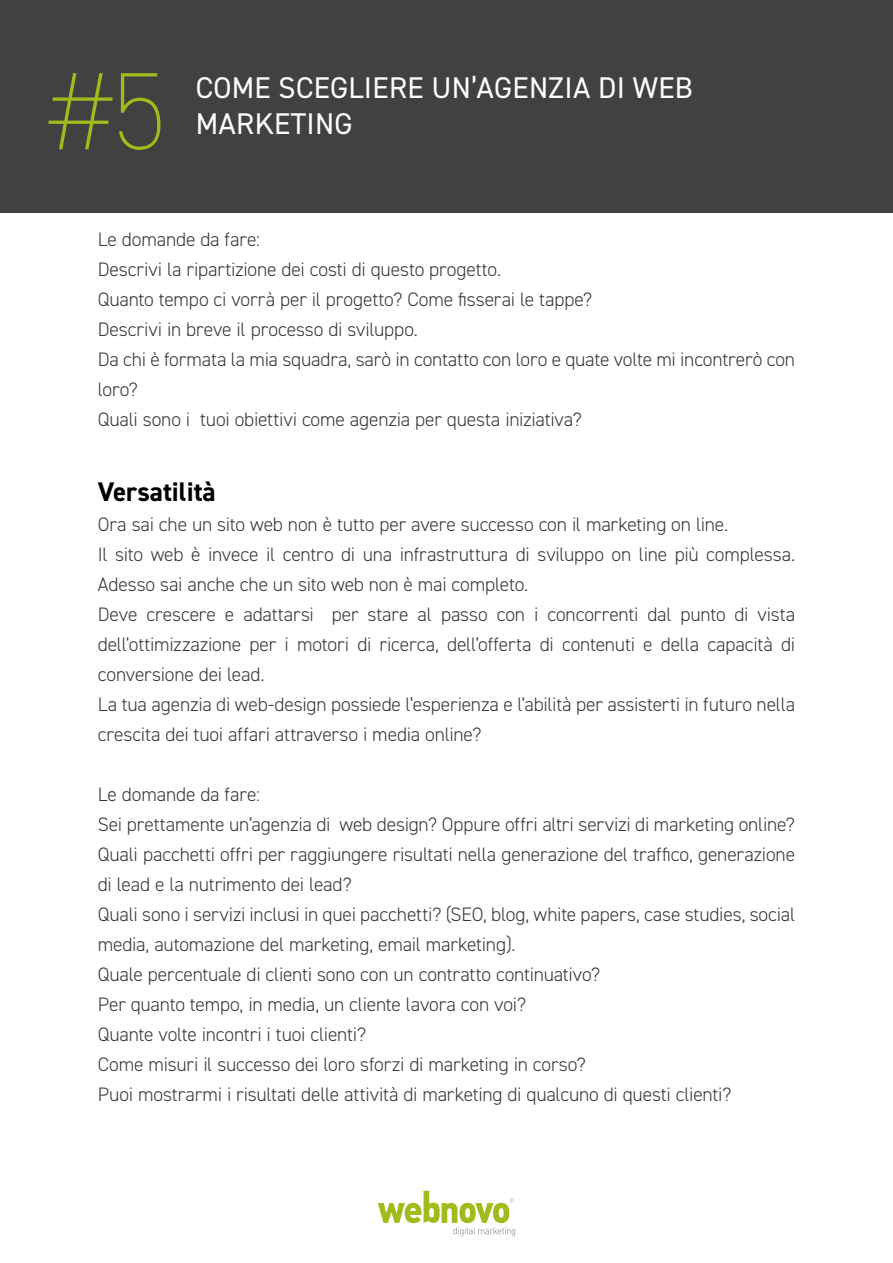
<style>
.page{position:relative;width:893px;height:1263px;background:#fff}
.page>*{position:absolute;margin:0;border:0;box-sizing:border-box;transform-origin:0 0}
.t1{font:200 110.25px "DIN2014";color:#a3ba1c}
.t2{font:30px "DIN2014";letter-spacing:.01em;color:#fff}
.t3{font:700 27px "DIN2014";color:#000}
.t4{font:300 19.5px/30px "DIN2014";letter-spacing:-.01em;color:#383838}
</style>
<div class="page">
<svg style="left:378px;top:1191px;width:137px;height:45px"></svg>
<div style="left:0;top:0;width:893px;height:213px;background:#414141"></div>
<h1 class="t1" style="left:51px;top:44px;width:116px">#5</h1>
<h2 class="t2" style="left:196px;top:69px;width:498px">COME SCEGLIERE UN’AGENZIA DI WEB</h2>
<h2 class="t2" style="left:196px;top:105px;width:158px">MARKETING</h2>
<p class="t4" style="left:98px;top:224px;width:699px">Le domande da fare:<br>Descrivi la ripartizione dei costi di questo progetto.<br>Quanto tempo ci vorrà per il progetto? Come fisserai le tappe?<br>Descrivi in breve il processo di sviluppo.<br>Da chi è formata la mia squadra, sarò in contatto con loro e quate volte mi incontrerò con loro?<br>Quali sono i tuoi obiettivi come agenzia per questa iniziativa?</p>
<h3 class="t3" style="left:98px;top:474px;width:119px">Versatilità</h3>
<p class="t4" style="left:98px;top:509px;width:699px">Ora sai che un sito web non è tutto per avere successo con il marketing on line.<br>Il sito web è invece il centro di una infrastruttura di sviluppo on line più complessa.<br>Adesso sai anche che un sito web non è mai completo.<br>Deve crescere e adattarsi per stare al passo con i concorrenti dal punto di vista dell’ottimizzazione per i motori di ricerca, dell’offerta di contenuti e della capacità di conversione dei lead.<br>La tua agenzia di web-design possiede l’esperienza e l’abilità per assisterti in futuro nella crescita dei tuoi affari attraverso i media online?</p>
<p class="t4" style="left:98px;top:779px;width:699px">Le domande da fare:<br>Sei prettamente un’agenzia di web design? Oppure offri altri servizi di marketing online?<br>Quali pacchetti offri per raggiungere risultati nella generazione del traffico, generazione di lead e la nutrimento dei lead?<br>Quali sono i servizi inclusi in quei pacchetti? (SEO, blog, white papers, case studies, social media, automazione del marketing, email marketing).<br>Quale percentuale di clienti sono con un contratto continuativo?<br>Per quanto tempo, in media, un cliente lavora con voi?<br>Quante volte incontri i tuoi clienti?<br>Come misuri il successo dei loro sforzi di marketing in corso?<br>Puoi mostrarmi i risultati delle attività di marketing di qualcuno di questi clienti?</p>
</div>
